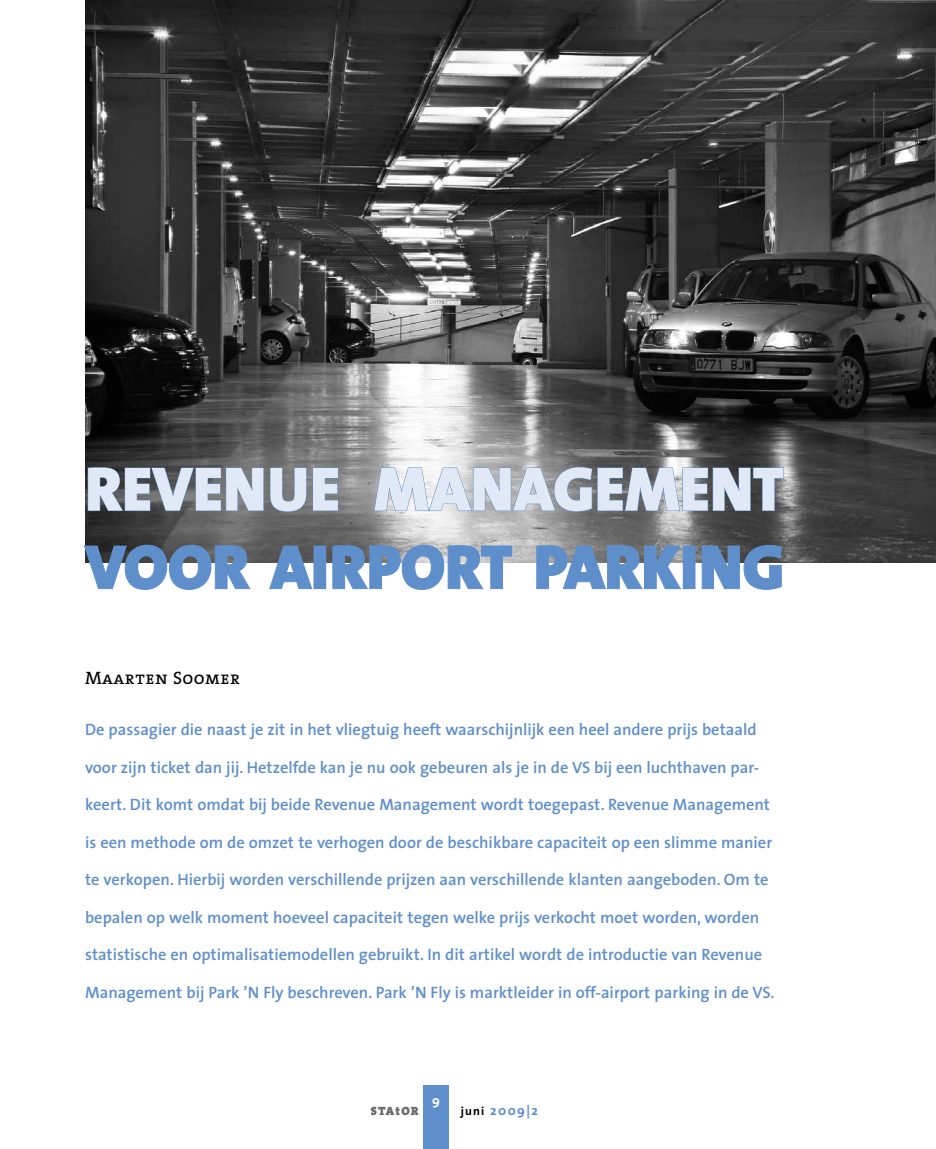
<style>
.page{position:relative;width:936px;height:1149px;background:#fff}
.page>*{position:absolute;margin:0;border:0;box-sizing:border-box;transform-origin:0 0}
.t1{font:900 63px "The Sans";color:#5f8fcb}
.t2{font:900 63px "The Sans";color:#e2e9f6}
.t3{font:18px "The Serif Caps";letter-spacing:.025em;color:#000}
.t4{font:600 16.5px "The Sans";color:#5f8fcb}
.t5{font:700 13.5px "The Sans";color:#5f8fcb}
.t6{font:700 13.5px "The Sans";color:#fff}
.t7{font:900 12px "The Serif";letter-spacing:.1em;color:#68676c}
.s1{font-size:12px;color:#000}
</style>
<div class="page">
<div style="left:423px;top:1084px;width:26px;height:64px;background:#5f8fcb"></div>
<img style="left:85px;top:0;width:850px;height:562px">
<svg style="left:87px;top:467px;width:251px;height:45px"></svg>
<svg style="left:373px;top:466px;width:411px;height:46px"></svg>
<svg style="left:84px;top:544px;width:167px;height:46px"></svg>
<svg style="left:269px;top:545px;width:43px;height:44px"></svg>
<div style="left:313px;top:545px;width:13px;height:43px;border:1px solid #5f8fcb"></div>
<svg style="left:332px;top:544px;width:180px;height:46px"></svg>
<svg style="left:536px;top:545px;width:145px;height:44px"></svg>
<div style="left:682px;top:545px;width:13px;height:43px;border:1px solid #5f8fcb"></div>
<svg style="left:701px;top:544px;width:81px;height:46px"></svg>
<h1 class="t2" style="left:85px;top:435px;width:700px">REVENUE MANAGEMENT</h1>
<h1 class="t1" style="left:85px;top:513px;width:700px">VOOR AIRPORT PARKING</h1>
<p class="t3" style="left:85px;top:662px;width:157px">Maarten Soomer</p>
<p class="t4" style="left:85px;top:715px;width:673px">De passagier die naast je zit in het vliegtuig heeft waarschijnlijk een heel andere prijs betaald</p>
<p class="t4" style="left:85px;top:753px;width:675px">voor zijn ticket dan jij. Hetzelfde kan je nu ook gebeuren als je in de VS bij een luchthaven par-</p>
<p class="t4" style="left:85px;top:790px;width:686px">keert. Dit komt omdat bij beide Revenue Management wordt toegepast. Revenue Management</p>
<p class="t4" style="left:85px;top:828px;width:688px">is een methode om de omzet te verhogen door de beschikbare capaciteit op een slimme manier</p>
<p class="t4" style="left:85px;top:865px;width:685px">te verkopen. Hierbij worden verschillende prijzen aan verschillende klanten aangeboden. Om te</p>
<p class="t4" style="left:85px;top:903px;width:675px">bepalen op welk moment hoeveel capaciteit tegen welke prijs verkocht moet worden, worden</p>
<p class="t4" style="left:85px;top:940px;width:678px">statistische en optimalisatiemodellen gebruikt. In dit artikel wordt de introductie van Revenue</p>
<p class="t4" style="left:85px;top:978px;width:691px">Management bij Park ’N Fly beschreven. Park ’N Fly is marktleider in off-airport parking in de VS.</p>
<p class="t6" style="left:432px;top:1088px;width:9px">9</p>
<p class="t7" style="left:371px;top:1100px;width:49px">STAtOR</p>
<p class="t5" style="left:461px;top:1098px;width:79px"><span class="s1">juni</span> 2009|2</p>
</div>
